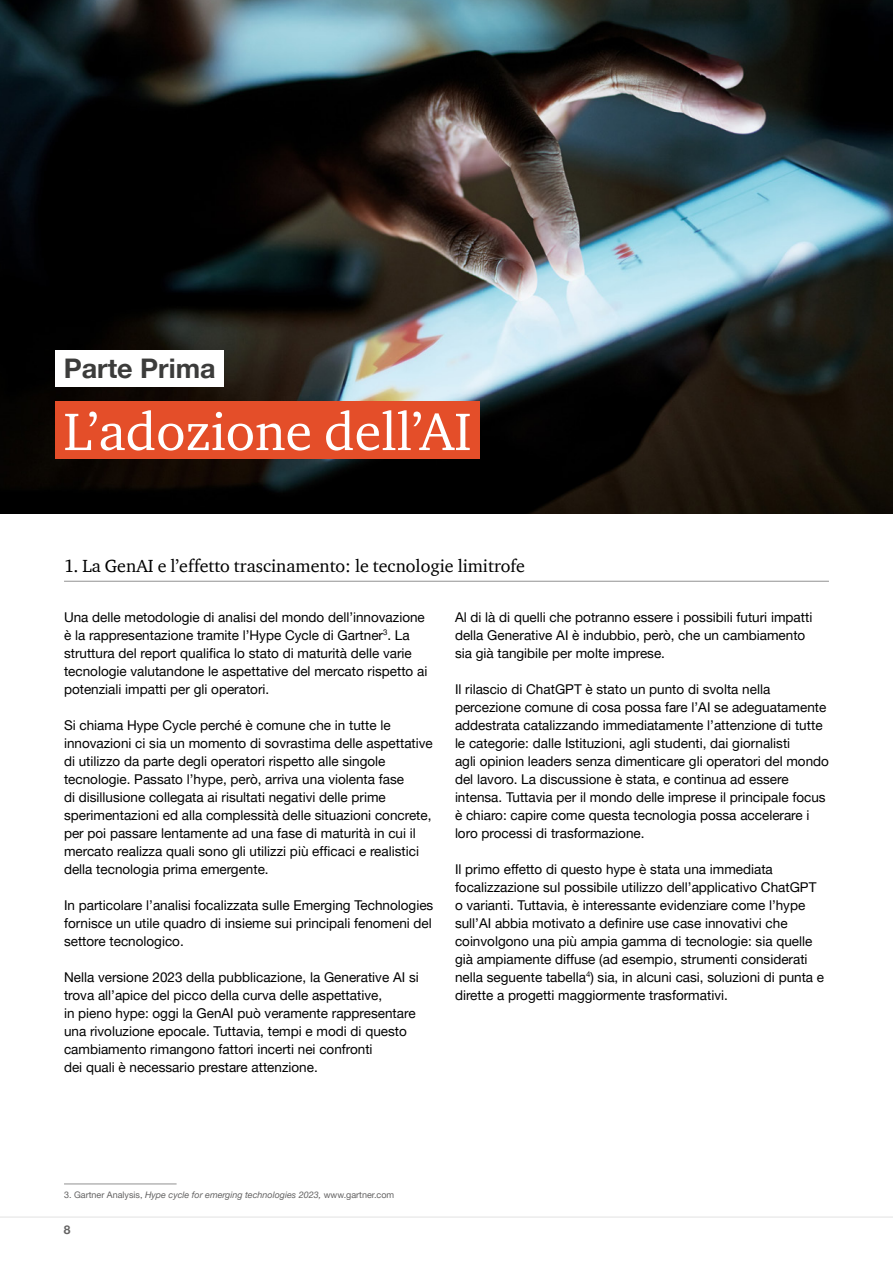
<style>
.page{position:relative;width:893px;height:1263px;background:#fff}
.page>*{position:absolute;margin:0;border:0;box-sizing:border-box;transform-origin:0 0}
.t1{font:54px "ITC Charter Com";color:#fff}
.t2{font:700 27px "Helvetica Neue LT Pro";color:#3c3c3b}
.t3{font:18px "ITC Charter Com";color:#000}
.t4{font:13.5px/18px "Helvetica Neue LT Pro";color:#000}
.t5{font:700 12px "Helvetica Neue LT Pro";color:#646363}
.t6{font:italic 9px "Helvetica Neue LT Pro";color:#646363}
.s1{font-style:normal}
</style>
<div class="page">
<hr style="left:0;top:1217px;width:893px;height:1px;background:#e3e3e3">
<hr style="left:64px;top:581px;width:765px;height:1px;background:#929292">
<img style="left:0;top:0;width:893px;height:514px">
<div style="left:55px;top:401px;width:425px;height:58px;background:#e44e29"></div>
<hr style="left:64px;top:1184px;width:113px;height:1px;background:#929292">
<div style="left:55px;top:350px;width:169px;height:36px;background:#fff"></div>
<h2 class="t2" style="left:64px;top:352px;width:153px">Parte Prima</h2>
<h1 class="t1" style="left:64px;top:398px;width:409px">L’adozione dell’AI</h1>
<h3 class="t3" style="left:64px;top:555px;width:462px">1. La GenAI e l’effetto trascinamento: le tecnologie limitrofe</h3>
<p class="t4" style="left:64px;top:608px;width:365px">Una delle metodologie di analisi del mondo dell’innovazione è la rappresentazione tramite l’Hype Cycle di Gartner<sup>3</sup>. La struttura del report qualifica lo stato di maturità delle varie tecnologie valutandone le aspettative del mercato rispetto ai potenziali impatti per gli operatori.</p>
<p class="t4" style="left:64px;top:716px;width:370px">Si chiama Hype Cycle perché è comune che in tutte le innovazioni ci sia un momento di sovrastima delle aspettative di utilizzo da parte degli operatori rispetto alle singole tecnologie. Passato l’hype, però, arriva una violenta fase<br>di disillusione collegata ai risultati negativi delle prime sperimentazioni ed alla complessità delle situazioni concrete, per poi passare lentamente ad una fase di maturità in cui il mercato realizza quali sono gli utilizzi più efficaci e realistici della tecnologia prima emergente.</p>
<p class="t4" style="left:64px;top:896px;width:371px;text-align:justify">In particolare l’analisi focalizzata sulle Emerging Technologies fornisce un utile quadro di insieme sui principali fenomeni del settore tecnologico.</p>
<p class="t4" style="left:64px;top:968px;width:356px">Nella versione 2023 della pubblicazione, la Generative AI si trova all’apice del picco della curva delle aspettative,<br>in pieno hype: oggi la GenAI può veramente rappresentare una rivoluzione epocale. Tuttavia, tempi e modi di questo cambiamento rimangono fattori incerti nei confronti<br>dei quali è necessario prestare attenzione.</p>
<p class="t4" style="left:455px;top:608px;width:359px">Al di là di quelli che potranno essere i possibili futuri impatti della Generative AI è indubbio, però, che un cambiamento sia già tangibile per molte imprese.</p>
<p class="t4" style="left:455px;top:680px;width:375px">Il rilascio di ChatGPT è stato un punto di svolta nella percezione comune di cosa possa fare l’AI se adeguatamente addestrata catalizzando immediatamente l’attenzione di tutte le categorie: dalle Istituzioni, agli studenti, dai giornalisti<br>agli opinion leaders senza dimenticare gli operatori del mondo del lavoro. La discussione è stata, e continua ad essere intensa. Tuttavia per il mondo delle imprese il principale focus è chiaro: capire come questa tecnologia possa accelerare i loro processi di trasformazione.</p>
<p class="t4" style="left:455px;top:860px;width:371px">Il primo effetto di questo hype è stata una immediata focalizzazione sul possibile utilizzo dell’applicativo ChatGPT o varianti. Tuttavia, è interessante evidenziare come l’hype sull’AI abbia motivato a definire use case innovativi che coinvolgono una più ampia gamma di tecnologie: sia quelle già ampiamente diffuse (ad esempio, strumenti considerati nella seguente tabella<sup>4</sup>) sia, in alcuni casi, soluzioni di punta e dirette a progetti maggiormente trasformativi.</p>
<p class="t6" style="left:64px;top:1189px;width:332px"><span class="s1">3. Gartner Analysis,</span> Hype cycle for emerging technologies 2023, <span class="s1">www.gartner.com</span></p>
<p class="t5" style="left:64px;top:1222px;width:8px">8</p>
</div>
